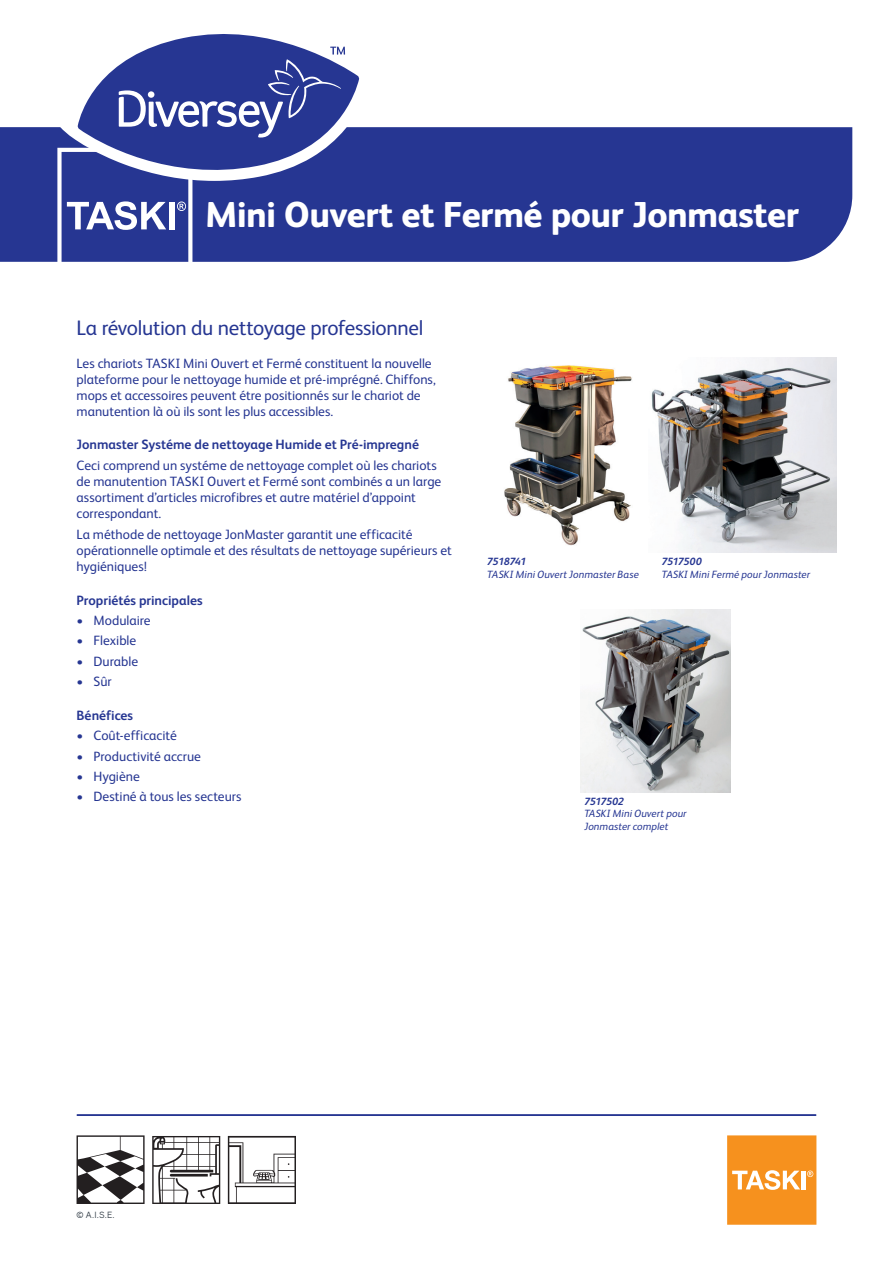
<style>
.page{position:relative;width:893px;height:1263px;background:#fff}
.page>*{position:absolute;margin:0;border:0;box-sizing:border-box;transform-origin:0 0}
.t1{font:800 36px "FS Albert Pro";letter-spacing:-.015em;color:#fff}
.t2{font:21px "FS Albert Pro";letter-spacing:-.015em;color:#263692}
.t3{font:13.5px/16.2px "FS Albert Pro";color:#263692}
.t4{font:700 13.5px "FS Albert Pro";color:#263692}
.t5{font:italic 10.5px/12.6px "FS Albert Pro";letter-spacing:.005em;color:#263692}
.t6{font:italic 700 10.5px "FS Albert Pro";letter-spacing:-.02em;color:#263692}
.t7{font:9px "Aaux Pro OT";color:#2c3741}
</style>
<div class="page">
<div style="left:0;top:127px;width:852px;height:135px;background:#263692"></div>
<svg style="left:57px;top:148px;width:135px;height:114px"></svg>
<div style="left:169px;top:202px;width:6px;height:27px;background:#fff"></div>
<svg style="left:727px;top:1135px;width:89px;height:90px"></svg>
<svg style="left:230px;top:1142px;width:64px;height:60px"></svg>
<div style="left:228px;top:1136px;width:68px;height:68px;border:1px solid #231f20"></div>
<svg style="left:77px;top:1135px;width:68px;height:69px"></svg>
<svg style="left:152px;top:1136px;width:68px;height:68px"></svg>
<img style="left:504px;top:365px;width:128px;height:181px">
<img style="left:651px;top:357px;width:185px;height:196px">
<img style="left:581px;top:610px;width:150px;height:182px">
<hr style="left:77px;top:1114px;width:739px;height:2px;background:#263692">
<svg style="left:58px;top:78px;width:316px;height:103px"></svg>
<svg style="left:78px;top:34px;width:281px;height:148px;fill:#263692"></svg>
<svg style="left:119px;top:47px;width:226px;height:91px"></svg>
<h1 class="t1" style="left:205px;top:186px;width:595px">Mini Ouvert et Fermé pour Jonmaster</h1>
<h2 class="t2" style="left:77px;top:313px;width:348px">La révolution du nettoyage professionnel</h2>
<p class="t3" style="left:77px;top:354px;width:361px">Les chariots TASKI Mini Ouvert et Fermé constituent la nouvelle plateforme pour le nettoyage humide et pré-imprégné. Chiffons, mops et accessoires peuvent étre positionnés sur le chariot de manutention là où ils sont les plus accessibles.</p>
<p class="t4" style="left:77px;top:435px;width:344px">Jonmaster Systéme de nettoyage Humide et Pré-impregné</p>
<p class="t3" style="left:77px;top:456px;width:366px">Ceci comprend un systéme de nettoyage complet où les chariots de manutention TASKI Ouvert et Fermé sont combinés a un large assortiment d’articles microfibres et autre matériel d’appoint correspondant.</p>
<p class="t3" style="left:77px;top:525px;width:377px">La méthode de nettoyage JonMaster garantit une efficacité opérationnelle optimale et des résultats de nettoyage supérieurs et hygiéniques!</p>
<p class="t4" style="left:77px;top:590px;width:128px">Propriétés principales</p>
<p class="t3" style="left:77px;top:611px;width:76px">• Modulaire</p>
<p class="t3" style="left:77px;top:632px;width:61px">• Flexible</p>
<p class="t3" style="left:77px;top:652px;width:63px">• Durable</p>
<p class="t3" style="left:77px;top:673px;width:37px">• Sûr</p>
<p class="t4" style="left:77px;top:705px;width:58px">Bénéfices</p>
<p class="t3" style="left:77px;top:726px;width:102px">• Coût-efficacité</p>
<p class="t3" style="left:77px;top:747px;width:126px">• Productivité accrue</p>
<p class="t3" style="left:77px;top:767px;width:65px">• Hygiène</p>
<p class="t3" style="left:77px;top:788px;width:167px">• Destiné à tous les secteurs</p>
<p class="t6" style="left:487px;top:554px;width:41px">7518741</p>
<p class="t5" style="left:487px;top:567px;width:153px">TASKI Mini Ouvert Jonmaster Base</p>
<p class="t6" style="left:662px;top:554px;width:42px">7517500</p>
<p class="t5" style="left:662px;top:567px;width:150px">TASKI Mini Fermé pour Jonmaster</p>
<p class="t6" style="left:584px;top:793px;width:41px">7517502</p>
<p class="t5" style="left:584px;top:807px;width:104px">TASKI Mini Ouvert pour<br>Jonmaster complet</p>
<p class="t7" style="left:77px;top:1209px;width:40px">© A.I.S.E.</p>
</div>
